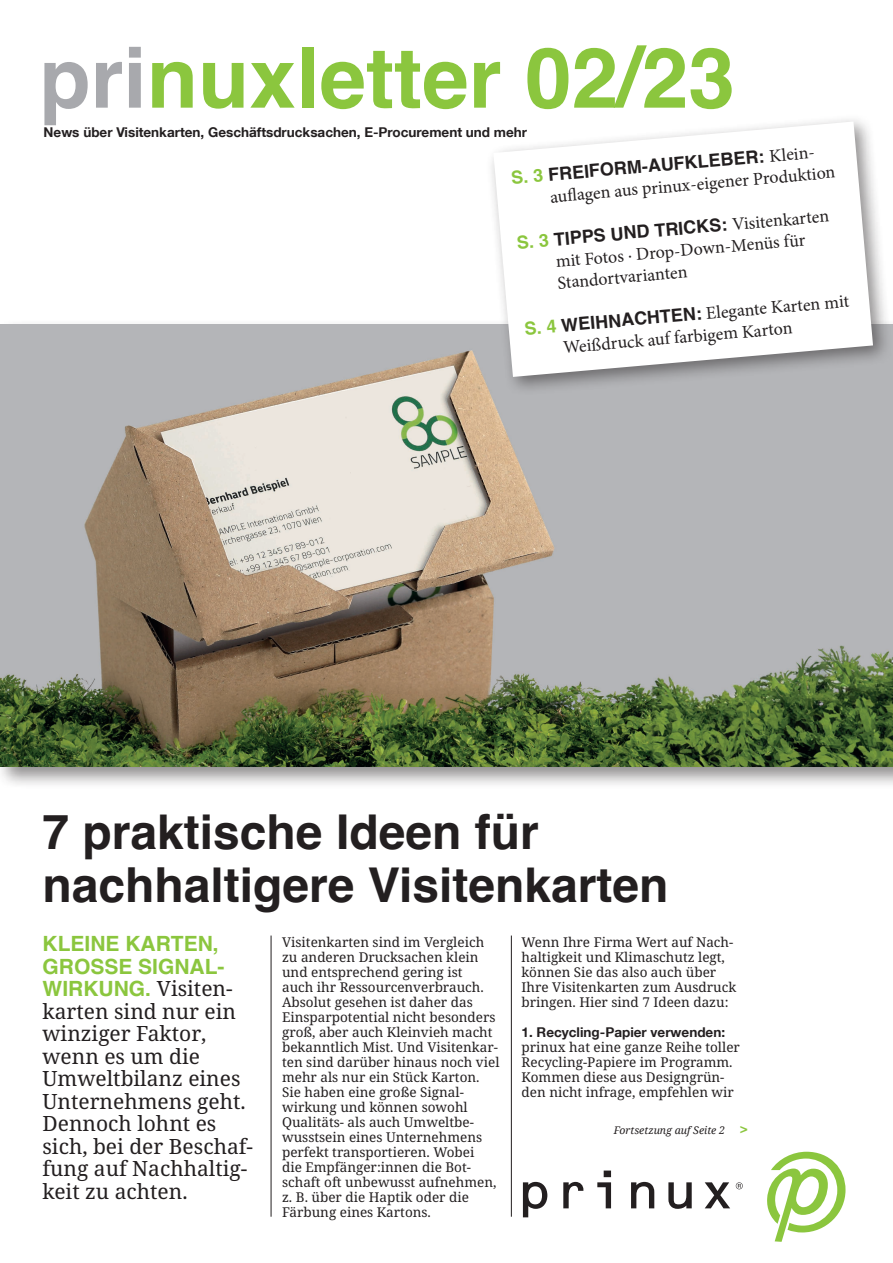
<style>
.page{position:relative;width:893px;height:1263px;background:#fff}
.page>*{position:absolute;margin:0;border:0;box-sizing:border-box;transform-origin:0 0}
.t1{font:700 84px "Helvetica";color:#8bc63e}
.t2{font:700 48px/52.5px "Helvetica";color:#231f20}
.t3{font:21px/22.5px "Noto Serif";color:#231f20}
.t4{font:700 21px/22.5px "Helvetica";color:#8bc63e}
.t5{font:18px/21.6px "Minion Pro";color:#231f20}
.t6{font:700 18px "Helvetica";color:#231f20}
.t7{font:13.5px/15px "Noto Serif";color:#231f20}
.t8{font:700 13.5px "Helvetica Neue LT Com";color:#231f20}
.t9{font:700 13.5px "Helvetica Neue LT Com";color:#8bc63e}
.t10{font:italic 10.5px "Noto Serif";color:#231f20}
.s1{color:#a8a9ad}
.s2{color:#8bc63e}
.s3{font-family:"Minion Pro";font-weight:400}
.s4{font-family:"Helvetica";font-weight:700;color:#8bc63e}
.s5{font-family:"Helvetica";font-weight:700}
.s6{font-family:"Noto Serif";font-weight:400;color:#231f20}
</style>
<div class="page">
<svg style="left:736px;top:1182px;width:7px;height:7px"></svg>
<svg style="left:523px;top:1182px;width:24px;height:35px"></svg>
<svg style="left:563px;top:1182px;width:20px;height:26px"></svg>
<svg style="left:597px;top:1170px;width:14px;height:38px"></svg>
<svg style="left:631px;top:1182px;width:23px;height:26px"></svg>
<svg style="left:668px;top:1182px;width:24px;height:27px"></svg>
<svg style="left:705px;top:1182px;width:25px;height:26px"></svg>
<svg style="left:767px;top:1152px;width:78px;height:90px"></svg>
<div style="left:0;top:319px;width:893px;height:471px;background:#231f20;opacity:.5"></div>
<img style="left:0;top:324px;width:893px;height:443px">
<hr style="left:271px;top:935px;width:1px;height:282px;background:#231f20">
<hr style="left:511px;top:935px;width:1px;height:282px;background:#231f20">
<div style="left:486px;top:114px;width:407px;height:283px;background:#231f20;opacity:.5"></div>
<svg style="left:493px;top:122px;width:380px;height:255px"></svg>
<h1 class="t1" style="left:39px;top:27px;width:697px"><span class="s1">pri</span>nuxletter 02/23</h1>
<p class="t8" style="left:44px;top:123px;width:485px">News über Visitenkarten, Geschäftsdrucksachen, E-Procurement und mehr</p>
<h3 class="t6" style="left:510px;top:167px;width:309px;rotate:-5deg"><span class="s2">S. 3</span> FREIFORM-AUFKLEBER: <span class="s3">Klein-</span></h3>
<h3 class="t5" style="left:549px;top:186px;width:288px;rotate:-5deg">aufl agen aus prinux-eigener Produktion</h3>
<h3 class="t6" style="left:516px;top:232px;width:315px;rotate:-5deg"><span class="s2">S. 3</span> TIPPS UND TRICKS: <span class="s3">Visitenkarten</span></h3>
<h3 class="t5" style="left:555px;top:251px;width:252px;rotate:-5deg">mit Fotos · Drop-Down-Menüs für<br>Standortvarianten</h3>
<h3 class="t5" style="left:560px;top:315px;width:290px;text-indent:-37px;rotate:-5deg"><span class="s4">S. 4</span> <span class="s5">WEIHNACHTEN:</span> Elegante Karten mit<br>Weißdruck auf farbigem Karton</h3>
<h2 class="t2" style="left:43px;top:811px;width:628px">7 praktische Ideen für nachhaltigere Visitenkarten</h2>
<h3 class="t4" style="left:43px;top:935px;width:192px">KLEINE KARTEN,<br>GROSSE SIGNAL-<br>WIRKUNG. <span class="s6">Visiten-</span></h3>
<h3 class="t3" style="left:43px;top:1000px;width:212px">karten sind nur ein winziger Faktor, wenn es um die<br>Umweltbilanz eines<br>Unternehmens geht.<br>Dennoch lohnt es sich, bei der Beschaf&shy;fung auf Nachhaltig&shy;keit zu achten.</h3>
<p class="t7" style="left:282px;top:935px;width:219px">Visitenkarten sind im Vergleich zu anderen Drucksachen klein und entsprechend gering ist<br>auch ihr Ressourcenverbrauch.<br>Absolut gesehen ist daher das<br>Einsparpotential nicht besonders groß, aber auch Kleinvieh macht bekanntlich Mist. Und Visitenkar&shy;ten sind darüber hinaus noch viel mehr als nur ein Stück Karton.<br>Sie haben eine große Signal&shy;wirkung und können sowohl<br>Qualitäts- als auch Umweltbe&shy;wusstsein eines Unternehmens perfekt transportieren. Wobei<br>die Empfänger:innen die Bot&shy;schaft oft unbewusst aufnehmen, z. B. über die Haptik oder die<br>Färbung eines Kartons.</p>
<p class="t7" style="left:522px;top:935px;width:216px">Wenn Ihre Firma Wert auf Nach&shy;haltigkeit und Klimaschutz legt, können Sie das also auch über<br>Ihre Visitenkarten zum Ausdruck bringen. Hier sind 7 Ideen dazu:</p>
<p class="t8" style="left:522px;top:1023px;width:205px">1. Recycling-Papier verwenden:</p>
<p class="t7" style="left:522px;top:1040px;width:220px">prinux hat eine ganze Reihe toller<br>Recycling-Papiere im Programm.<br>Kommen diese aus Designgrün&shy;den nicht infrage, empfehlen wir</p>
<p class="t10" style="left:614px;top:1123px;width:113px">Fortsetzung auf Seite 2</p>
<p class="t9" style="left:740px;top:1120px;width:10px">&gt;</p>
</div>
